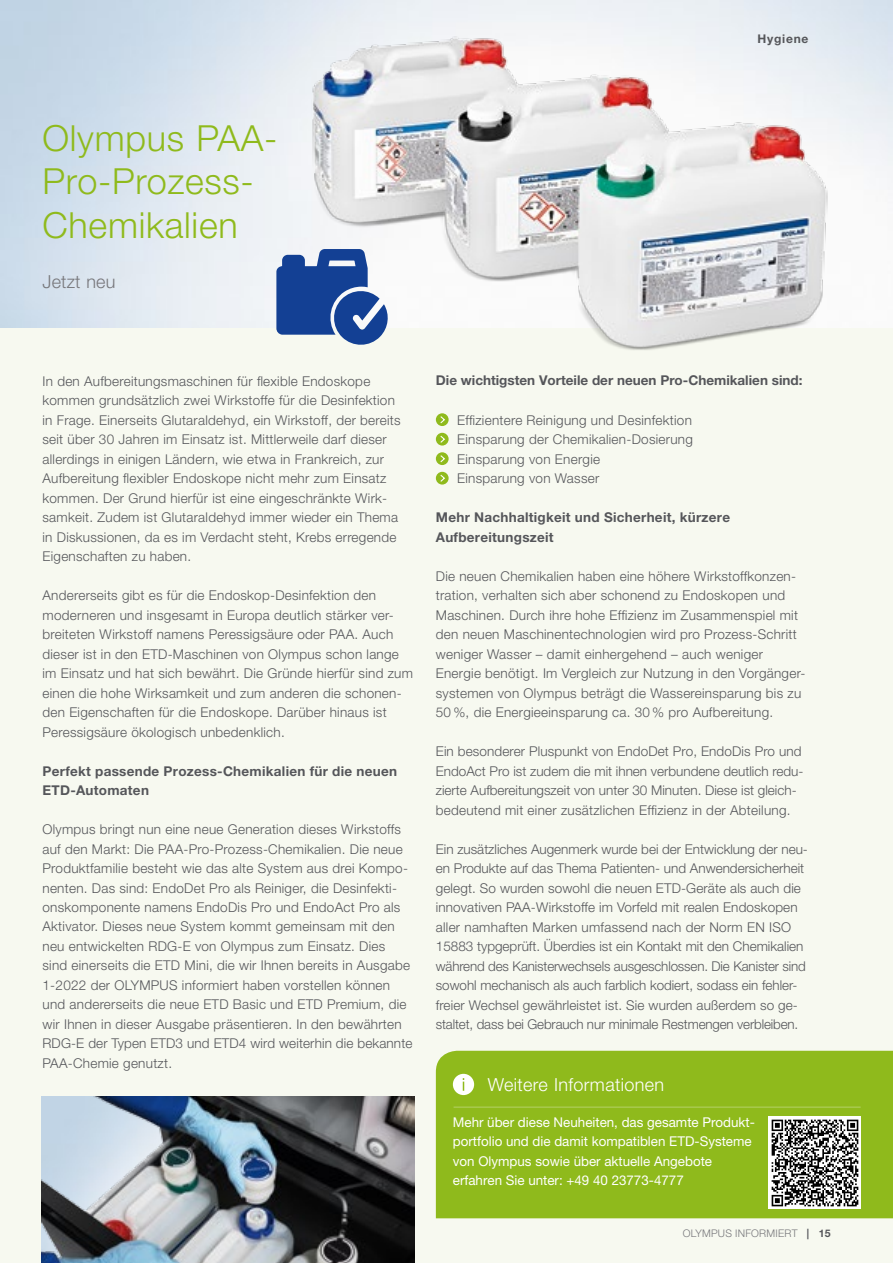
<style>
.page{position:relative;width:893px;height:1263px;background:#f7f9f0}
.page>*{position:absolute;margin:0;border:0;box-sizing:border-box;transform-origin:0 0}
.t1{font:300 36px/43.5px "Helvetica Neue LT Pro";letter-spacing:.02em;color:#8fba1c}
.t2{font:300 18px "Helvetica Neue LT Pro";letter-spacing:.02em;color:#fff}
.t3{font:300 18px "Helvetica Neue LT Pro";letter-spacing:.01em;color:#77777b}
.t4{font:300 13.5px/19.5px "Helvetica Neue LT Pro";letter-spacing:.02em;color:#55565a}
.t5{font:300 13.5px/19.5px "Helvetica Neue LT Pro";color:#55565a}
.t6{font:13.5px/19.5px "Helvetica Neue LT Pro";color:#fff}
.t7{font:700 13.5px/19.5px "Helvetica Neue LT Pro";letter-spacing:.02em;color:#55565a}
.t8{font:700 13.5px "Helvetica Neue LT Pro";color:#55565a}
.t9{font:700 12px "Helvetica Neue LT Pro";letter-spacing:.065em;color:#55565a}
.t10{font:300 10.5px "Helvetica Neue LT Pro";letter-spacing:.02em;color:#77777b}
.s1{font-weight:700;color:#55565a}
</style>
<div class="page">
<img style="left:0;top:0;width:893px;height:327px">
<img style="left:294px;top:0;width:572px;height:350px">
<svg style="left:436px;top:413px;width:13px;height:13px"></svg>
<svg style="left:439px;top:415px;width:7px;height:9px"></svg>
<svg style="left:436px;top:433px;width:13px;height:12px"></svg>
<svg style="left:439px;top:435px;width:7px;height:9px"></svg>
<svg style="left:436px;top:452px;width:13px;height:13px"></svg>
<svg style="left:439px;top:454px;width:7px;height:9px"></svg>
<svg style="left:436px;top:472px;width:13px;height:12px"></svg>
<svg style="left:439px;top:474px;width:7px;height:9px"></svg>
<svg style="left:276px;top:249px;width:112px;height:96px"></svg>
<img style="left:41px;top:1096px;width:374px;height:167px">
<div style="left:436px;top:1051px;width:457px;height:167px;background:#8fba1c"></div>
<div style="left:453px;top:1074px;width:21px;height:21px;background:#fff;border-radius:50%"></div>
<svg style="left:463px;top:1078px;width:1px;height:13px"></svg>
<hr style="left:454px;top:1106px;width:407px;height:2px;background:#fff">
<div style="left:769px;top:1117px;width:92px;height:92px;background:#fff"></div>
<img style="left:771px;top:1119px;width:88px;height:88px">
<h1 class="t1" style="left:43px;top:115px;width:236px">Olympus PAA-<br>Pro-Prozess-<br>Chemikalien</h1>
<h2 class="t3" style="left:43px;top:271px;width:74px">Jetzt neu</h2>
<p class="t9" style="left:758px;top:31px;width:52px">Hygiene</p>
<p class="t4" style="left:43px;top:371px;width:360px">In den Aufbereitungsmaschinen für flexible Endoskope kommen grundsätzlich zwei Wirkstoffe für die Desinfektion in Frage. Einerseits Glutaraldehyd, ein Wirkstoff, der bereits seit über 30 Jahren im Einsatz ist. Mittlerweile darf dieser allerdings in einigen Ländern, wie etwa in Frankreich, zur Aufbereitung flexibler Endoskope nicht mehr zum Einsatz kommen. Der Grund hierfür ist eine eingeschränkte Wirk&shy;samkeit. Zudem ist Glutaraldehyd immer wieder ein Thema in Diskussionen, da es im Verdacht steht, Krebs erregende Eigenschaften zu haben.</p>
<p class="t4" style="left:43px;top:585px;width:372px">Andererseits gibt es für die Endoskop-Desinfektion den moderneren und insgesamt in Europa deutlich stärker ver&shy;breiteten Wirkstoff namens Peressigsäure oder PAA. Auch dieser ist in den ETD-Maschinen von Olympus schon lange im Einsatz und hat sich bewährt. Die Gründe hierfür sind zum einen die hohe Wirksamkeit und zum anderen die schonen&shy;den Eigenschaften für die Endoskope. Darüber hinaus ist Peressigsäure ökologisch unbedenklich.</p>
<p class="t7" style="left:43px;top:761px;width:356px">Perfekt passende Prozess-Chemikalien für die neuen<br>ETD-Automaten</p>
<p class="t4" style="left:43px;top:819px;width:371px">Olympus bringt nun eine neue Generation dieses Wirkstoffs auf den Markt: Die PAA-Pro-Prozess-Chemikalien. Die neue Produktfamilie besteht wie das alte System aus drei Kompo&shy;nenten. Das sind: EndoDet Pro als Reiniger, die Desinfekti&shy;onskomponente namens EndoDis Pro und EndoAct Pro als Aktivator. Dieses neue System kommt gemeinsam mit den neu entwickelten RDG-E von Olympus zum Einsatz. Dies sind einerseits die ETD Mini, die wir Ihnen bereits in Ausgabe 1-2022 der OLYMPUS informiert haben vorstellen können und andererseits die neue ETD Basic und ETD Premium, die wir Ihnen in dieser Ausgabe präsentieren. In den bewährten RDG-E der Typen ETD3 und ETD4 wird weiterhin die bekannte PAA-Chemie genutzt.</p>
<p class="t8" style="left:436px;top:372px;width:368px">Die wichtigsten Vorteile der neuen Pro-Chemikalien sind:</p>
<p class="t4" style="left:457px;top:410px;width:237px">Effizientere Reinigung und Desinfektion<br>Einsparung der Chemikalien-Dosierung<br>Einsparung von Energie<br>Einsparung von Wasser</p>
<p class="t7" style="left:436px;top:507px;width:296px">Mehr Nachhaltigkeit und Sicherheit, kürzere<br>Aufbereitungszeit</p>
<p class="t4" style="left:436px;top:566px;width:371px">Die neuen Chemikalien haben eine höhere Wirkstoffkonzen&shy;tration, verhalten sich aber schonend zu Endoskopen und Maschinen. Durch ihre hohe Effizienz im Zusammenspiel mit den neuen Maschinentechnologien wird pro Prozess-Schritt weniger Wasser – damit einhergehend – auch weniger Energie benötigt. Im Vergleich zur Nutzung in den Vorgänger&shy;systemen von Olympus beträgt die Wassereinsparung bis zu 50 %, die Energieeinsparung ca. 30 % pro Aufbereitung.</p>
<p class="t5" style="left:436px;top:741px;width:369px">Ein besonderer Pluspunkt von EndoDet Pro, EndoDis Pro und EndoAct Pro ist zudem die mit ihnen verbundene deutlich redu&shy;zierte Aufbereitungszeit von unter 30 Minuten. Diese ist gleich&shy;bedeutend mit einer zusätzlichen Effizienz in der Abteilung.</p>
<p class="t5" style="left:436px;top:839px;width:374px">Ein zusätzliches Augenmerk wurde bei der Entwicklung der neu&shy;en Produkte auf das Thema Patienten- und Anwendersicherheit gelegt. So wurden sowohl die neuen ETD-Geräte als auch die innovativen PAA-Wirkstoffe im Vorfeld mit realen Endoskopen aller namhaften Marken umfassend nach der Norm EN ISO 15883 typgeprüft. Überdies ist ein Kontakt mit den Chemikalien während des Kanisterwechsels ausgeschlossen. Die Kanister sind sowohl mechanisch als auch farblich kodiert, sodass ein fehler&shy;freier Wechsel gewährleistet ist. Sie wurden außerdem so ge&shy;staltet, dass bei Gebrauch nur minimale Restmengen verbleiben.</p>
<h2 class="t2" style="left:488px;top:1074px;width:178px">Weitere Informationen</h2>
<p class="t6" style="left:453px;top:1112px;width:304px">Mehr über diese Neuheiten, das gesamte Produkt&shy;portfolio und die damit kompatiblen ETD-Systeme von Olympus sowie über aktuelle Angebote erfahren Sie unter: +49 40 23773-4777</p>
<p class="t10" style="left:683px;top:1227px;width:149px">OLYMPUS INFORMIERT <span class="s1">| 15</span></p>
</div>
